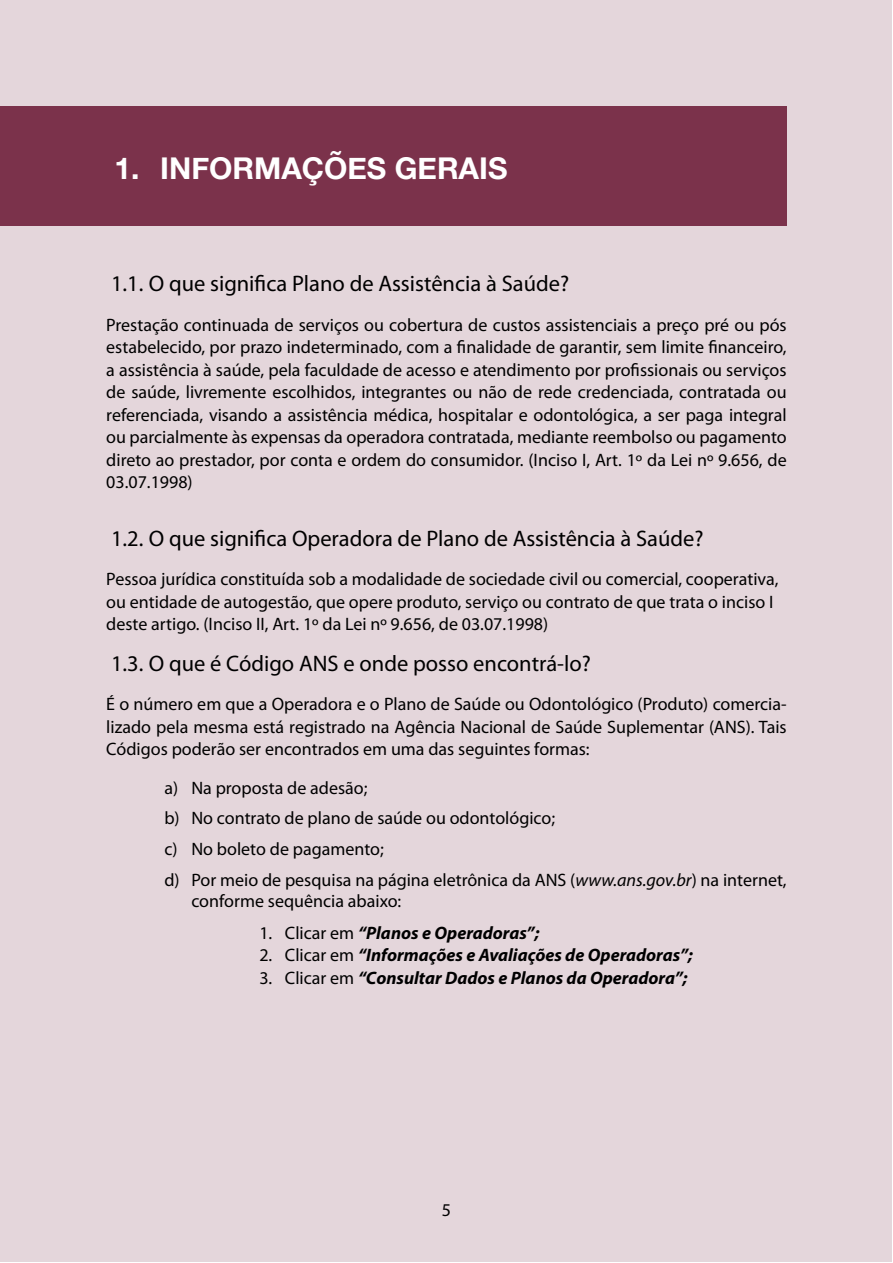
<style>
.page{position:relative;width:893px;height:1263px;background:#fff}
.page>*{position:absolute;margin:0;border:0;box-sizing:border-box;transform-origin:0 0}
.t1{font:700 30px "Helvetica Neue";color:#fff}
.t2{font:22.5px "Myriad Pro";color:#000}
.t3{font:18px/22.5px "Myriad Pro";color:#000;text-align:justify}
.t4{font:italic 700 18px "Myriad Pro";color:#000}
.s1{font-style:italic}
.s2{font-weight:400;font-style:normal}
</style>
<div class="page">
<div style="left:1px;top:1px;width:891px;height:1261px;background:#e4d6db"></div>
<div style="left:0;top:106px;width:787px;height:119px;background:#7b324b"></div>
<h1 class="t1" style="left:115px;top:145px;width:394px">1. INFORMAÇÕES GERAIS</h1>
<p class="t2" style="left:111px;top:270px;width:460px">1.1. O que significa Plano de Assistência à Saúde?</p>
<p class="t3" style="left:106px;top:313px;width:682px">Prestação continuada de serviços ou cobertura de custos assistenciais a preço pré ou pós estabelecido, por prazo indeterminado, com a finalidade de garantir, sem limite financeiro, a assistência à saúde, pela faculdade de acesso e atendimento por profissionais ou serviços de saúde, livremente escolhidos, integrantes ou não de rede credenciada, contratada ou referenciada, visando a assistência médica, hospitalar e odontológica, a ser paga integral ou parcialmente às expensas da operadora contratada, mediante reembolso ou pagamento direto ao prestador, por conta e ordem do consumidor. (Inciso I, Art. 1º da Lei nº 9.656, de 03.07.1998)</p>
<p class="t2" style="left:111px;top:524px;width:594px">1.2. O que significa Operadora de Plano de Assistência à Saúde?</p>
<p class="t3" style="left:106px;top:568px;width:674px;text-align:left">Pessoa jurídica constituída sob a modalidade de sociedade civil ou comercial, cooperativa, ou entidade de autogestão, que opere produto, serviço ou contrato de que trata o inciso I deste artigo. (Inciso II, Art. 1º da Lei nº 9.656, de 03.07.1998)</p>
<p class="t2" style="left:111px;top:649px;width:481px">1.3. O que é Código ANS e onde posso encontrá-lo?</p>
<p class="t3" style="left:106px;top:693px;width:682px">É o número em que a Operadora e o Plano de Saúde ou Odontológico (Produto) comercia&shy;lizado pela mesma está registrado na Agência Nacional de Saúde Suplementar (ANS). Tais Códigos poderão ser encontrados em uma das seguintes formas:</p>
<p class="t3" style="left:164px;top:772px;width:624px;line-height:30.6px;text-align:left">a) Na proposta de adesão;<br>b) No contrato de plano de saúde ou odontológico;<br>c) No boleto de pagamento;<br>d) Por meio de pesquisa na página eletrônica da ANS (<span class="s1">www.ans.gov.br</span>) na internet,</p>
<p class="t3" style="left:191px;top:889px;width:211px">conforme sequência abaixo:</p>
<p class="t4" style="left:259px;top:921px;width:281px"><span class="s2">1. Clicar em</span> “Planos e Operadoras”;</p>
<p class="t4" style="left:259px;top:943px;width:435px"><span class="s2">2. Clicar em</span> “Informações e Avaliações de Operadoras”;</p>
<p class="t4" style="left:259px;top:966px;width:430px"><span class="s2">3. Clicar em</span> “Consultar Dados e Planos da Operadora”;</p>
<p class="t3" style="left:442px;top:1198px;width:11px">5</p>
</div>
